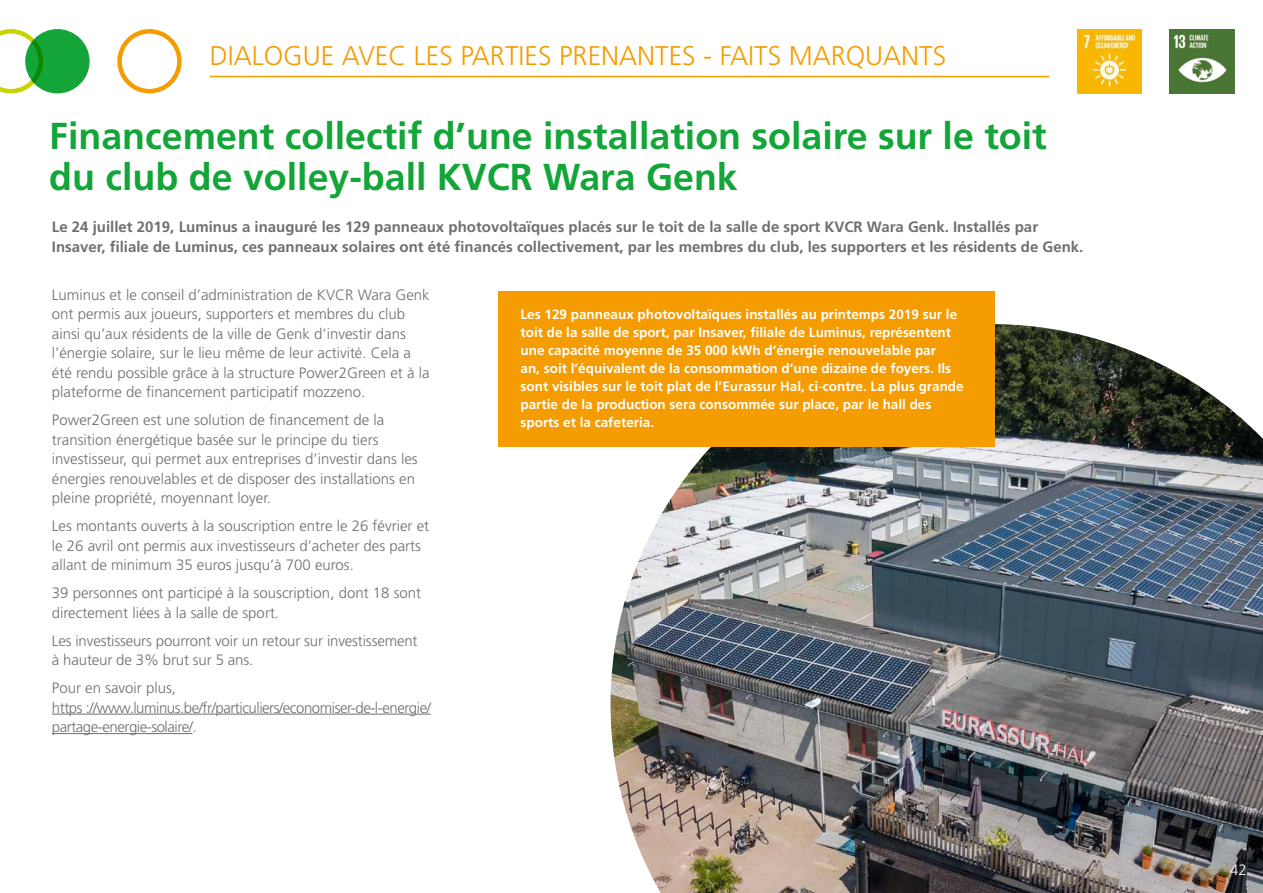
<style>
.page{position:relative;width:1263px;height:893px;background:#fff}
.page>*{position:absolute;margin:0;border:0;box-sizing:border-box;transform-origin:0 0}
.t1{font:700 37.5px/40.5px "Frutiger LT Std";color:#13a538}
.t2{font:300 27px "Frutiger LT Std";color:#f59c00}
.t3{font:300 15px/19.5px "Frutiger LT Std";color:#706f6f}
.t4{font:700 15px/19.5px "Frutiger LT Std";color:#706f6f}
.t5{font:300 15px/19.5px "Frutiger LT Std";letter-spacing:-.03em;color:#706f6f}
.t6{font:300 15px "Frutiger LT Std";color:#fff}
.t7{font:700 13.5px/18px "Frutiger LT Std";color:#fff}
</style>
<div class="page">
<div style="left:25px;top:29px;width:65px;height:64px;background:#13a538;border-radius:50%"></div>
<svg style="left:0;top:29px;width:43px;height:64px"></svg>
<svg style="left:117px;top:29px;width:65px;height:64px"></svg>
<img style="left:1170px;top:29px;width:64px;height:64px">
<img style="left:1077px;top:29px;width:65px;height:64px">
<hr style="left:210px;top:76px;width:839px;height:1px;background:#f59c00">
<hr style="left:52px;top:714px;width:379px;height:1px;background:#706f6f">
<hr style="left:52px;top:733px;width:140px;height:1px;background:#706f6f">
<img style="left:610px;top:324px;width:653px;height:569px">
<div style="left:499px;top:291px;width:496px;height:155px;background:#f59c00"></div>
<h2 class="t2" style="left:210px;top:40px;width:738px">DIALOGUE AVEC LES PARTIES PRENANTES - FAITS MARQUANTS</h2>
<h1 class="t1" style="left:49px;top:116px;width:999px">Financement collectif d’une installation solaire sur le toit du club de volley-ball KVCR Wara Genk</h1>
<p class="t4" style="left:52px;top:217px;width:1033px">Le 24 juillet 2019, Luminus a inauguré les 129 panneaux photovoltaïques placés sur le toit de la salle de sport KVCR Wara Genk. Installés par<br>Insaver, filiale de Luminus, ces panneaux solaires ont été financés collectivement, par les membres du club, les supporters et les résidents de Genk.</p>
<p class="t3" style="left:52px;top:285px;width:379px">Luminus et le conseil d’administration de KVCR Wara Genk ont permis aux joueurs, supporters et membres du club ainsi qu’aux résidents de la ville de Genk d’investir dans l’énergie solaire, sur le lieu même de leur activité. Cela a été rendu possible grâce à la structure Power2Green et à la plateforme de financement participatif mozzeno.</p>
<p class="t3" style="left:52px;top:410px;width:367px">Power2Green est une solution de financement de la transition énergétique basée sur le principe du tiers investisseur, qui permet aux entreprises d’investir dans les énergies renouvelables et de disposer des installations en pleine propriété, moyennant loyer.</p>
<p class="t3" style="left:52px;top:516px;width:379px">Les montants ouverts à la souscription entre le 26 février et le 26 avril ont permis aux investisseurs d’acheter des parts allant de minimum 35 euros jusqu’à 700 euros.</p>
<p class="t3" style="left:52px;top:583px;width:371px">39 personnes ont participé à la souscription, dont 18 sont directement liées à la salle de sport.</p>
<p class="t3" style="left:52px;top:631px;width:367px">Les investisseurs pourront voir un retour sur investissement à hauteur de 3% brut sur 5 ans.</p>
<p class="t5" style="left:52px;top:678px;width:380px">Pour en savoir plus,<br>https ://www.luminus.be/fr/particuliers/economiser-de-l-energie/ partage-energie-solaire/.</p>
<p class="t7" style="left:520px;top:305px;width:445px">Les 129 panneaux photovoltaïques installés au printemps 2019 sur le toit de la salle de sport, par Insaver, filiale de Luminus, représentent une capacité moyenne de 35 000 kWh d’énergie renouvelable par<br>an, soit l’équivalent de la consommation d’une dizaine de foyers. Ils sont visibles sur le toit plat de l’Eurassur Hal, ci-contre. La plus grande partie de la production sera consommée sur place, par le hall des sports et la cafeteria.</p>
<p class="t6" style="left:1230px;top:861px;width:18px">42</p>
</div>
